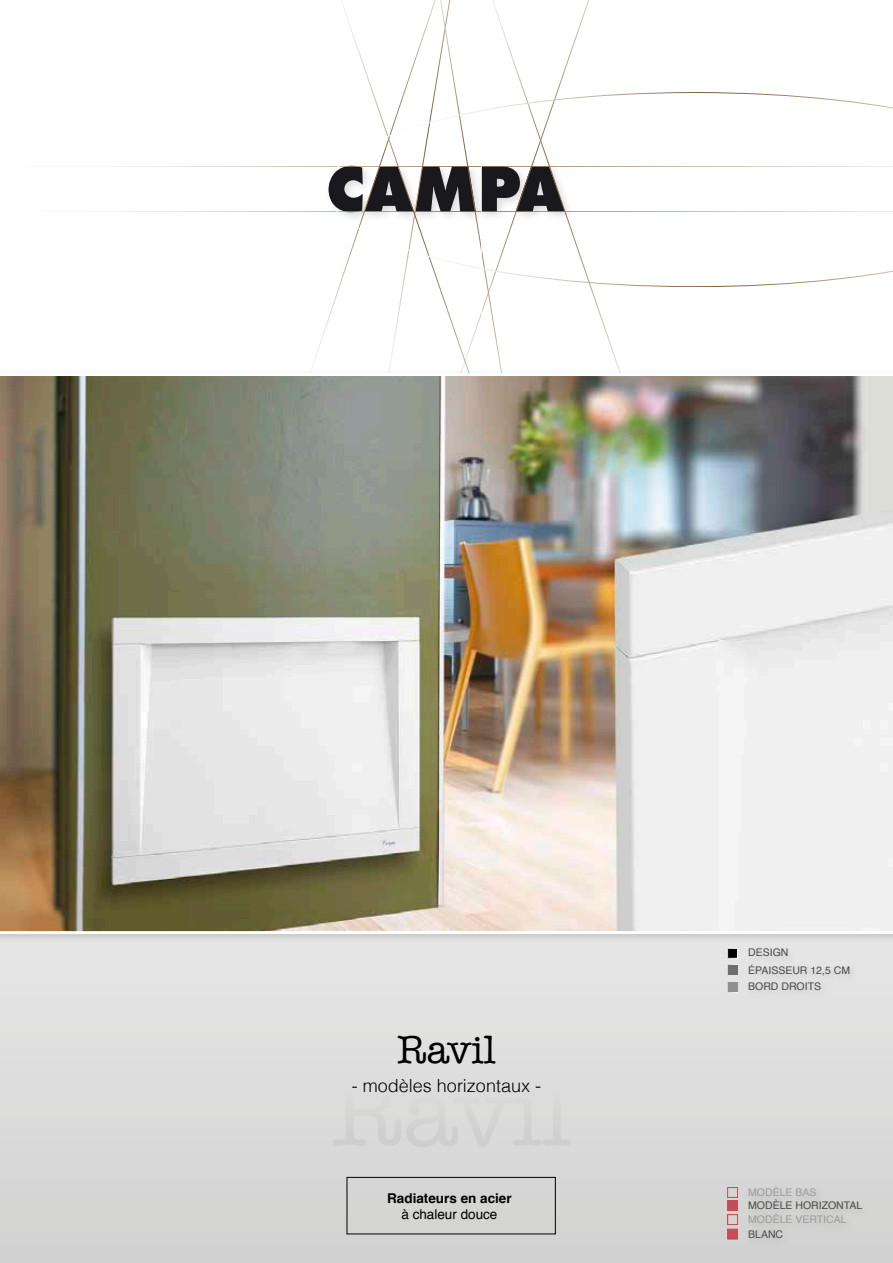
<style>
.page{position:relative;width:893px;height:1263px;background:#fff}
.page>*{position:absolute;margin:0;border:0;box-sizing:border-box;transform-origin:0 0}
.t1{font:39.6px "American Typewriter";color:#000}
.t2{font:300 18px "Helvetica";color:#000}
.t3{font:700 13.5px "Helvetica";color:#000}
.t4{font:13.5px "Helvetica";color:#000}
.t5{font:10.5px/17px "Helvetica";color:#4a4a49}
.t6{font:10.5px "Helvetica";color:#9c9c9c}
</style>
<div class="page">
<div style="left:0;top:466px;width:893px;height:797px;background:#dcdcdb"></div>
<svg style="left:302px;top:0;width:106px;height:368px"></svg>
<svg style="left:408px;top:0;width:116px;height:368px"></svg>
<hr style="left:481px;top:0;width:1px;height:447px;background:#fff">
<svg style="left:328px;top:92px;width:565px;height:195px"></svg>
<div style="left:347px;top:1177px;width:208px;height:57px;border:1px solid #000"></div>
<div style="left:744px;top:943px;width:55px;height:24px;background:#e1e1e1"></div>
<div style="left:728px;top:948px;width:9px;height:10px;background:#000"></div>
<div style="left:727px;top:948px;width:11px;height:10px;border:1px solid #fff"></div>
<div style="left:744px;top:959px;width:116px;height:25px;background:#e1e1e1"></div>
<div style="left:727px;top:964px;width:11px;height:11px;background:#6e6e6e;border:1px solid #fff"></div>
<div style="left:744px;top:977px;width:87px;height:24px;background:#e0e0e0"></div>
<div style="left:727px;top:982px;width:11px;height:10px;background:#919191"></div>
<div style="left:0;top:368px;width:893px;height:577px;background:#000;opacity:.15"></div>
<img style="left:0;top:373px;width:893px;height:561px">
<div style="left:727px;top:1214px;width:11px;height:10px;border:1px solid #c64c55"></div>
<div style="left:744px;top:1209px;width:112px;height:25px;background:#d0d0cf"></div>
<div style="left:727px;top:1200px;width:11px;height:10px;background:#c64c55"></div>
<div style="left:744px;top:1195px;width:127px;height:25px;background:#d0d0cf"></div>
<div style="left:727px;top:1187px;width:11px;height:10px;border:1px solid #c64c55"></div>
<div style="left:744px;top:1182px;width:82px;height:25px;background:#d2d1d1"></div>
<div style="left:727px;top:1229px;width:11px;height:10px;background:#c64c55"></div>
<div style="left:744px;top:1225px;width:49px;height:24px;background:#d0d0cf"></div>
<h1 class="t1" style="left:397px;top:1019px;width:100px">Ravil</h1>
<h2 class="t2" style="left:352px;top:1071px;width:191px">- modèles horizontaux -</h2>
<p class="t3" style="left:387px;top:1187px;width:126px">Radiateurs en acier</p>
<p class="t4" style="left:401px;top:1204px;width:98px">à chaleur douce</p>
<p class="t5" style="left:748px;top:944px;width:103px">DESIGN<br>ÉPAISSEUR 12,5 CM<br>BORD DROITS</p>
<p class="t6" style="left:748px;top:1185px;width:70px">MODÈLE BAS</p>
<p class="t5" style="left:748px;top:1226px;width:37px">BLANC</p>
<p class="t5" style="left:748px;top:1197px;width:116px">MODÈLE HORIZONTAL</p>
<p class="t6" style="left:748px;top:1212px;width:100px">MODÈLE VERTICAL</p>
</div>
